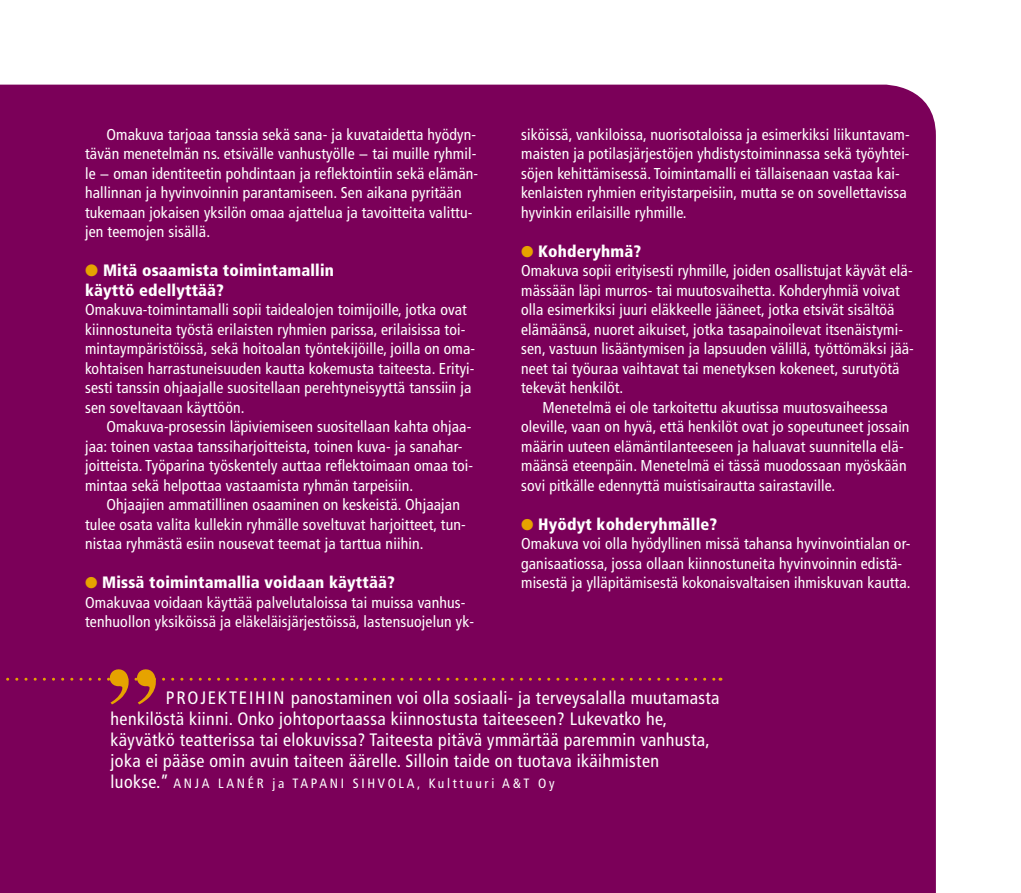
<style>
.page{position:relative;width:1021px;height:893px;background:#fff}
.page>*{position:absolute;margin:0;border:0;box-sizing:border-box;transform-origin:0 0}
.t1{font:condensed 18px/21px "Frutiger";letter-spacing:.02em;color:#fff}
.t2{font:900 condensed 16.5px/19.5px "Frutiger";letter-spacing:.01em;color:#fff}
.t3{font:condensed 15.75px/19.5px "Frutiger";letter-spacing:.01em;color:#fff}
.t4{font:condensed 13.5px "Frutiger";letter-spacing:.2em;color:#fff}
.s1{color:#e6a300}
.s2{font-size:18px}
</style>
<div class="page">
<div style="left:0;top:85px;width:935px;height:808px;background:#7b0059"></div>
<div style="left:0;top:668px;width:721px;height:36px;background:#7b0059"></div>
<p class="t3" style="left:85px;top:125px;width:394px;text-indent:21px">Omakuva tarjoaa tanssia sekä sana- ja kuvataidetta hyödyn&shy;tävän menetelmän ns. etsivälle vanhustyölle − tai muille ryhmil&shy;le − oman identiteetin pohdintaan ja reflektointiin sekä elämän&shy;hallinnan ja hyvinvoinnin parantamiseen. Sen aikana pyritään tukemaan jokaisen yksilön omaa ajattelua ja tavoitteita valittu&shy;jen teemojen sisällä.</p>
<p class="t2" style="left:85px;top:261px;width:250px"><span class="s1">●</span> Mitä osaamista toimintamallin käyttö edellyttää?</p>
<p class="t3" style="left:85px;top:300px;width:391px">Omakuva-toimintamalli sopii taidealojen toimijoille, jotka ovat kiinnostuneita työstä erilaisten ryhmien parissa, erilaisissa toi&shy;mintaympäristöissä, sekä hoitoalan työntekijöille, joilla on oma&shy;kohtaisen harrastuneisuuden kautta kokemusta taiteesta. Erityi&shy;sesti tanssin ohjaajalle suositellaan perehtyneisyyttä tanssiin ja sen soveltavaan käyttöön.</p>
<p class="t3" style="left:85px;top:417px;width:389px;text-indent:21px">Omakuva-prosessin läpiviemiseen suositellaan kahta ohjaa&shy;jaa: toinen vastaa tanssiharjoitteista, toinen kuva- ja sanahar&shy;joitteista. Työparina työskentely auttaa reflektoimaan omaa toi&shy;mintaa sekä helpottaa vastaamista ryhmän tarpeisiin.</p>
<p class="t3" style="left:85px;top:495px;width:382px;text-indent:21px">Ohjaajien ammatillinen osaaminen on keskeistä. Ohjaajan tulee osata valita kullekin ryhmälle soveltuvat harjoitteet, tun&shy;nistaa ryhmästä esiin nousevat teemat ja tarttua niihin.</p>
<p class="t2" style="left:85px;top:573px;width:311px"><span class="s1">●</span> Missä toimintamallia voidaan käyttää?</p>
<p class="t3" style="left:85px;top:593px;width:390px">Omakuvaa voidaan käyttää palvelutaloissa tai muissa vanhus&shy;tenhuollon yksiköissä ja eläkeläisjärjestöissä, lastensuojelun yk-</p>
<p class="t3" style="left:521px;top:125px;width:390px">siköissä, vankiloissa, nuorisotaloissa ja esimerkiksi liikuntavam&shy;maisten ja potilasjärjestöjen yhdistystoiminnassa sekä työyhtei&shy;söjen kehittämisessä. Toimintamalli ei tällaisenaan vastaa kai&shy;kenlaisten ryhmien erityistarpeisiin, mutta se on sovellettavissa hyvinkin erilaisille ryhmille.</p>
<p class="t2" style="left:521px;top:241px;width:121px"><span class="s1">●</span> Kohderyhmä?</p>
<p class="t3" style="left:521px;top:261px;width:393px">Omakuva sopii erityisesti ryhmille, joiden osallistujat käyvät elä-</p>
<p class="t3" style="left:521px;top:281px;width:380px">mässään läpi murros- tai muutosvaihetta. Kohderyhmiä voivat</p>
<p class="t3" style="left:521px;top:300px;width:375px">olla esimerkiksi juuri eläkkeelle jääneet, jotka etsivät sisältöä</p>
<p class="t3" style="left:521px;top:320px;width:383px">elämäänsä, nuoret aikuiset, jotka tasapainoilevat itsenäistymi-</p>
<p class="t3" style="left:521px;top:339px;width:394px">sen, vastuun lisääntymisen ja lapsuuden välillä, työttömäksi jää-</p>
<p class="t3" style="left:521px;top:359px;width:380px">neet tai työuraa vaihtavat tai menetyksen kokeneet, surutyötä</p>
<p class="t3" style="left:521px;top:378px;width:104px">tekevät henkilöt.</p>
<p class="t3" style="left:542px;top:398px;width:347px">Menetelmä ei ole tarkoitettu akuutissa muutosvaiheessa</p>
<p class="t3" style="left:521px;top:417px;width:390px">oleville, vaan on hyvä, että henkilöt ovat jo sopeutuneet jossain</p>
<p class="t3" style="left:521px;top:437px;width:384px">määrin uuteen elämäntilanteeseen ja haluavat suunnitella elä-</p>
<p class="t3" style="left:521px;top:456px;width:387px">määnsä eteenpäin. Menetelmä ei tässä muodossaan myöskään</p>
<p class="t3" style="left:521px;top:476px;width:315px">sovi pitkälle edennyttä muistisairautta sairastaville.</p>
<p class="t2" style="left:521px;top:514px;width:197px"><span class="s1">●</span> Hyödyt kohderyhmälle?</p>
<p class="t3" style="left:521px;top:534px;width:391px">Omakuva voi olla hyödyllinen missä tahansa hyvinvointialan or&shy;ganisaatiossa, jossa ollaan kiinnostuneita hyvinvoinnin edistä&shy;misestä ja ylläpitämisestä kokonaisvaltaisen ihmiskuvan kautta.</p>
<p class="t1" style="left:111px;top:687px;width:610px;text-indent:180px">panostaminen voi olla sosiaali- ja terveysalalla muutamasta henkilöstä kiinni. Onko johtoportaassa kiinnostusta taiteeseen? Lukevatko he, käyvätkö teatterissa tai elokuvissa? Taiteesta pitävä ymmärtää paremmin vanhusta, joka ei pääse omin avuin taiteen äärelle. Silloin taide on tuotava ikäihmisten</p>
<p class="t4" style="left:111px;top:775px;width:200px"><span class="s2">luokse.”</span> An ja Lan ér ja Tapani</p>
<p class="t4" style="left:353px;top:775px;width:19px">Sihvola</p>
<p class="t4" style="left:417px;top:775px;width:139px">, Kulttuuri A&amp;T Oy</p>
<p class="t1" style="left:166px;top:687px;width:93px">Projekteihin</p>
</div>
